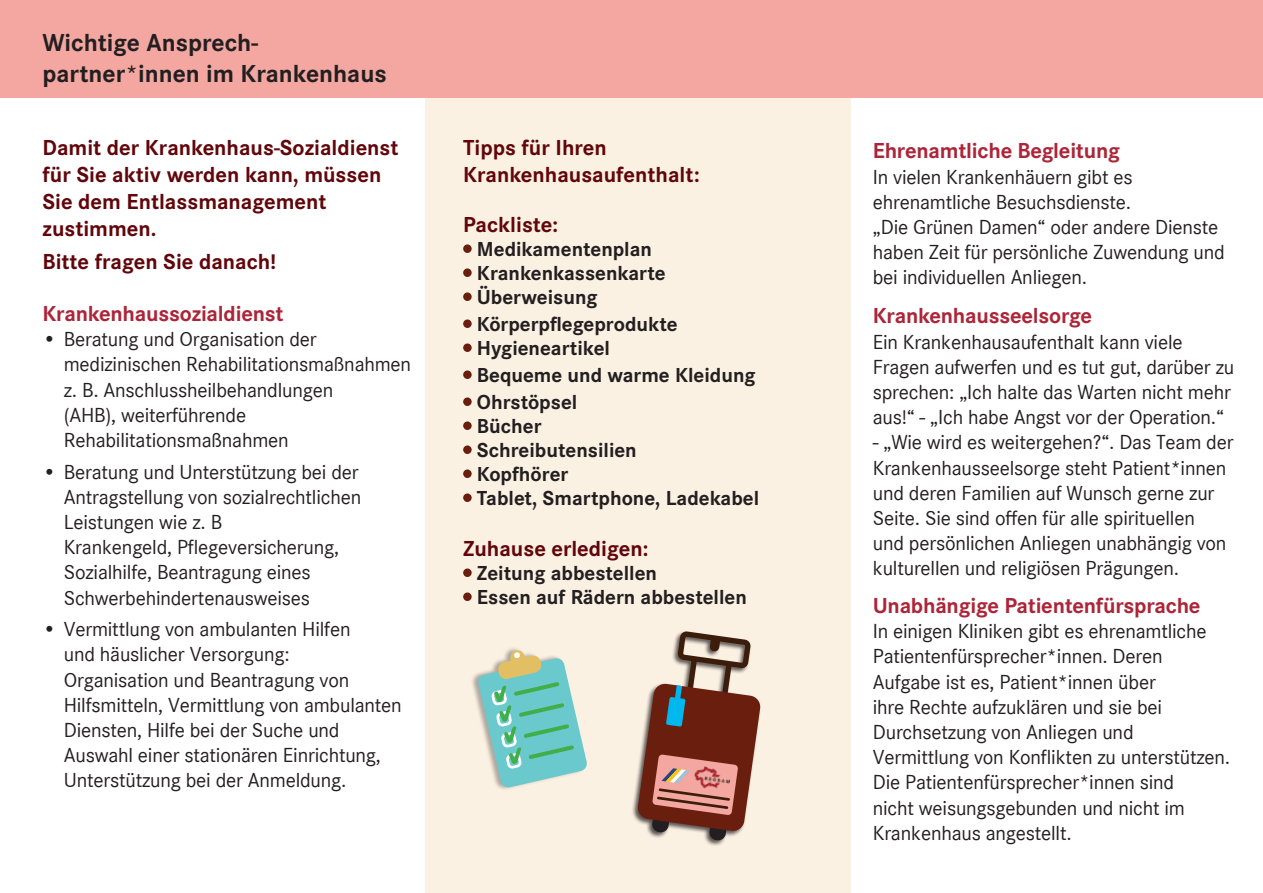
<style>
.page{position:relative;width:1263px;height:893px;background:#fff}
.page>*{position:absolute;margin:0;border:0;box-sizing:border-box;transform-origin:0 0}
.Überschrift_1{font:700 25.5px "Corporate S Pro";color:#231f20}
.t1{font:700 22.5px/27px "Corporate S Pro";color:#61060b}
.t2{font:700 22.5px "Corporate S Pro";letter-spacing:-.01em;color:#ac2538}
.t3{font:21px/25.2px "Corporate S";letter-spacing:-.01em;color:#231f20}
.t4{font:700 21px/24px "Corporate S Pro";color:#231f20}
</style>
<div class="page">
<div style="left:425px;top:83px;width:425px;height:810px;background:#fbf1e3"></div>
<div style="left:0;top:0;width:1263px;height:98px;background:#f3a7a0"></div>
<div style="left:463px;top:244px;width:9px;height:9px;background:#691e0e;border-radius:50%"></div>
<div style="left:463px;top:268px;width:9px;height:9px;background:#691e0e;border-radius:50%"></div>
<div style="left:463px;top:292px;width:9px;height:9px;background:#691e0e;border-radius:50%"></div>
<div style="left:463px;top:319px;width:9px;height:9px;background:#691e0e;border-radius:50%"></div>
<div style="left:463px;top:343px;width:9px;height:9px;background:#691e0e;border-radius:50%"></div>
<div style="left:463px;top:370px;width:9px;height:9px;background:#691e0e;border-radius:50%"></div>
<div style="left:463px;top:397px;width:9px;height:9px;background:#691e0e;border-radius:50%"></div>
<div style="left:463px;top:421px;width:9px;height:9px;background:#691e0e;border-radius:50%"></div>
<div style="left:463px;top:445px;width:9px;height:9px;background:#691e0e;border-radius:50%"></div>
<div style="left:463px;top:469px;width:9px;height:9px;background:#691e0e;border-radius:50%"></div>
<div style="left:463px;top:493px;width:9px;height:9px;background:#691e0e;border-radius:50%"></div>
<div style="left:463px;top:568px;width:9px;height:9px;background:#691e0e;border-radius:50%"></div>
<div style="left:463px;top:592px;width:9px;height:9px;background:#691e0e;border-radius:50%"></div>
<div style="left:470px;top:646px;width:117px;height:146px;background:#231f20;opacity:.35"></div>
<svg style="left:477px;top:650px;width:110px;height:138px"></svg>
<div style="left:631px;top:630px;width:130px;height:217px;background:#231f20;opacity:.75"></div>
<svg style="left:637px;top:630px;width:124px;height:211px"></svg>
<p class="Überschrift_1" style="left:43px;top:22px;width:217px">Wichtige Ansprech-</p>
<p class="Überschrift_1" style="left:43px;top:54px;width:346px">partner*innen im Krankenhaus</p>
<p class="t1" style="left:43px;top:132px;width:357px">Damit der Krankenhaus-Sozialdienst für Sie aktiv werden kann, müssen<br>Sie dem Entlassmanagement zustimmen.</p>
<p class="t1" style="left:43px;top:246px;width:235px">Bitte fragen Sie danach!</p>
<p class="t2" style="left:43px;top:296px;width:242px">Krankenhaussozialdienst</p>
<p class="t3" style="left:64px;top:326px;width:349px;text-indent:-21px">• Beratung und Organisation der medizinischen Rehabilitationsmaßnahmen z. B. Anschlussheilbehandlungen<br>(AHB), weiterführende<br>Rehabilitationsmaßnahmen</p>
<p class="t3" style="left:64px;top:458px;width:299px;text-indent:-21px">• Beratung und Unterstützung bei der<br>Antragstellung von sozialrechtlichen<br>Leistungen wie z. B<br>Krankengeld, Pflegeversicherung,<br>Sozialhilfe, Beantragung eines<br>Schwerbehindertenausweises</p>
<p class="t3" style="left:64px;top:616px;width:340px;text-indent:-21px">• Vermittlung von ambulanten Hilfen<br>und häuslicher Versorgung:<br>Organisation und Beantragung von Hilfsmitteln, Vermittlung von ambulanten Diensten, Hilfe bei der Suche und Auswahl einer stationären Einrichtung, Unterstützung bei der Anmeldung.</p>
<p class="t1" style="left:463px;top:132px;width:238px">Tipps für Ihren<br>Krankenhausaufenthalt:</p>
<p class="t1" style="left:463px;top:209px;width:96px">Packliste:</p>
<p class="t4" style="left:477px;top:235px;width:177px">Medikamentenplan</p>
<p class="t4" style="left:477px;top:259px;width:190px">Krankenkassenkarte</p>
<p class="t4" style="left:477px;top:283px;width:122px">Überweisung</p>
<p class="t4" style="left:477px;top:310px;width:202px">Körperpflegeprodukte</p>
<p class="t4" style="left:477px;top:334px;width:135px">Hygieneartikel</p>
<p class="t4" style="left:477px;top:361px;width:280px">Bequeme und warme Kleidung</p>
<p class="t4" style="left:477px;top:388px;width:102px">Ohrstöpsel<br>Bücher</p>
<p class="t4" style="left:477px;top:436px;width:161px">Schreibutensilien</p>
<p class="t4" style="left:477px;top:460px;width:284px">Kopfhörer<br>Tablet, Smartphone, Ladekabel</p>
<p class="t1" style="left:463px;top:533px;width:187px">Zuhause erledigen:</p>
<p class="t4" style="left:477px;top:559px;width:182px">Zeitung abbestellen</p>
<p class="t4" style="left:477px;top:583px;width:271px">Essen auf Rädern abbestellen</p>
<p class="t2" style="left:873px;top:133px;width:249px">Ehrenamtliche Begleitung</p>
<p class="t3" style="left:873px;top:163px;width:353px">In vielen Krankenhäuern gibt es ehrenamtliche Besuchsdienste.<br>„Die Grünen Damen“ oder andere Dienste haben Zeit für persönliche Zuwendung und bei individuellen Anliegen.</p>
<p class="t2" style="left:873px;top:298px;width:221px">Krankenhausseelsorge</p>
<p class="t3" style="left:873px;top:328px;width:363px">Ein Krankenhausaufenthalt kann viele Fragen aufwerfen und es tut gut, darüber zu sprechen: „Ich halte das Warten nicht mehr aus!“ - „Ich habe Angst vor der Operation.“</p>
<p class="t3" style="left:873px;top:429px;width:362px">- „Wie wird es weitergehen?“. Das Team der Krankenhausseelsorge steht Patient*innen und deren Familien auf Wunsch gerne zur Seite. Sie sind offen für alle spirituellen<br>und persönlichen Anliegen unabhängig von kulturellen und religiösen Prägungen.</p>
<p class="t2" style="left:873px;top:588px;width:329px">Unabhängige Patientenfürsprache</p>
<p class="t3" style="left:873px;top:618px;width:359px">In einigen Kliniken gibt es ehrenamtliche Patientenfürsprecher*innen. Deren Aufgabe ist es, Patient*innen über<br>ihre Rechte aufzuklären und sie bei Durchsetzung von Anliegen und Vermittlung von Konflikten zu unterstützen.<br>Die Patientenfürsprecher*innen sind<br>nicht weisungsgebunden und nicht im Krankenhaus angestellt.</p>
</div>
